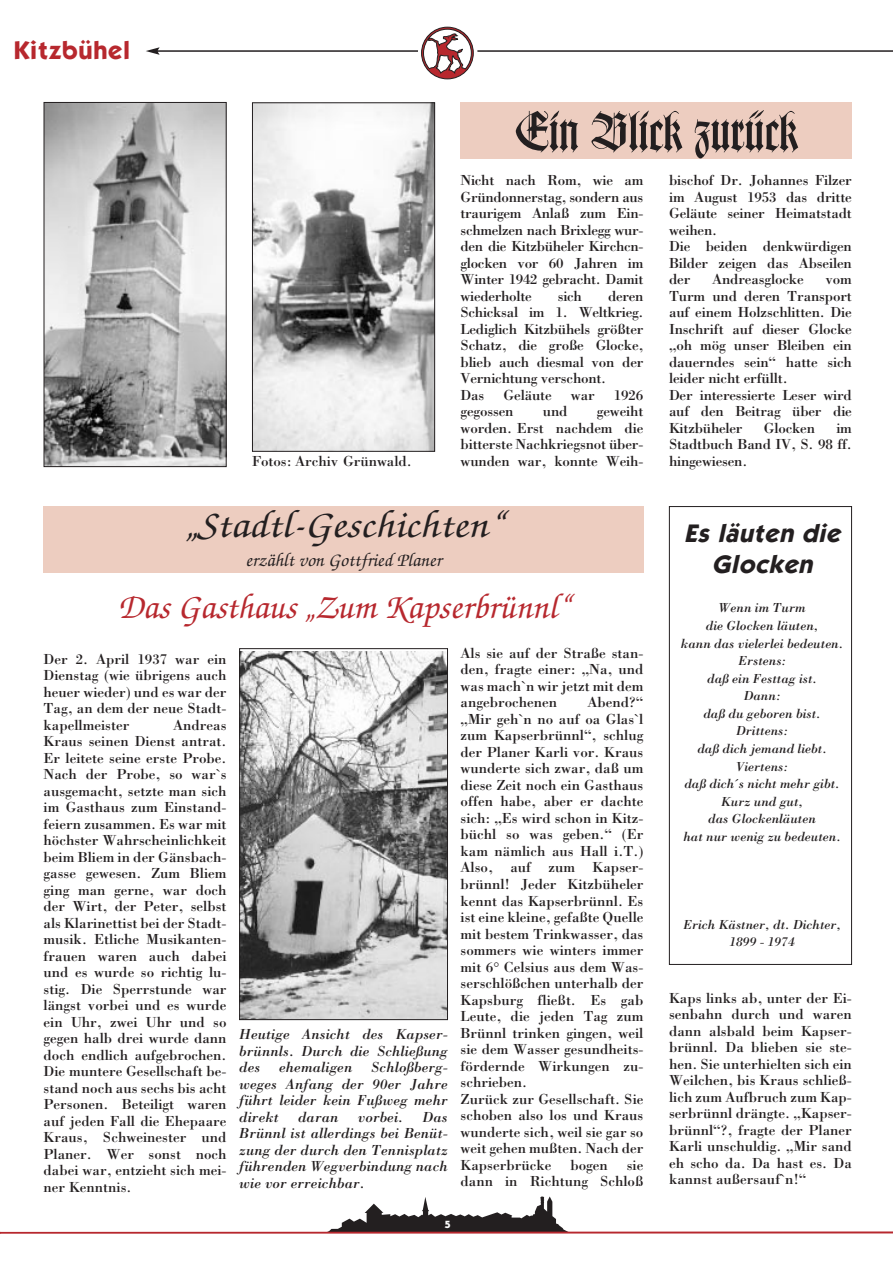
<style>
.page{position:relative;width:893px;height:1262px;background:#fff}
.page>*{position:absolute;margin:0;border:0;box-sizing:border-box;transform-origin:0 0}
.t1{font:54px "Wilhelm Klingspor Gotisch";color:#231f20}
.t2{font:italic 500 39.75px "Zapf Chancery";color:#231f20;scale:1.1 1}
.t3{font:italic 500 36px "Zapf Chancery";color:#b7282e}
.t4{font:italic 700 25.5px/30.8px "Itc Kabel";color:#231f20;text-align:center}
.t5{font:700 25.5px "Itc Kabel";letter-spacing:.03em;color:#b7282e}
.t6{font:italic 500 19.5px "Zapf Chancery";color:#231f20}
.t7{font:15px/16.5px "Bodoni";color:#231f20;text-align:justify}
.t8{font:italic 15px/16.5px "Bodoni";letter-spacing:.005em;color:#231f20;text-align:justify}
.t9{font:italic 13.5px/17.5px "Bodoni";color:#231f20;text-align:center}
.t10{font:700 10.5px "Itc Kabel";color:#fff}
</style>
<div class="page">
<hr style="left:157px;top:50px;width:735px;height:2px;background:#231f20">
<svg style="left:146px;top:47px;width:14px;height:8px"></svg>
<div style="left:418px;top:23px;width:59px;height:60px;background:#fff;border-radius:50%"></div>
<svg style="left:421px;top:27px;width:52px;height:52px"></svg>
<img style="left:254px;top:104px;width:179px;height:346px">
<div style="left:252px;top:102px;width:183px;height:350px;border:1px solid #231f20"></div>
<div style="left:460px;top:102px;width:391px;height:56px;background:#edcdc0"></div>
<img style="left:46px;top:104px;width:178px;height:361px">
<div style="left:44px;top:102px;width:182px;height:365px;border:1px solid #231f20"></div>
<div style="left:44px;top:506px;width:600px;height:66px;background:#edcdc0"></div>
<img style="left:241px;top:652px;width:205px;height:366px">
<div style="left:239px;top:648px;width:209px;height:372px;border:1px solid #231f20"></div>
<div style="left:669px;top:506px;width:182px;height:458px;border:1px solid #231f20"></div>
<svg style="left:0;top:1196px;width:892px;height:38px"></svg>
<hr style="left:0;top:1231px;width:892px;height:2px;background:#b7282e">
<h3 class="t5" style="left:14px;top:41px;width:118px">Kitzbühel</h3>
<p class="t7" style="left:252px;top:454px;width:161px">Fotos: Archiv Grünwald.</p>
<h1 class="t1" style="left:515px;top:111px;width:284px">Ein Blick zurück</h1>
<p class="t7" style="left:460px;top:174px;width:184px">Nicht nach Rom, wie am Gründonnerstag, sondern aus traurigem Anlaß zum Ein&shy;schmelzen nach Brixlegg wur&shy;den die Kitzbüheler Kirchcn&shy;glocken vor 60 Jahren im Winter 1942 gebracht. Damit wiederholte</p>
<p class="t7" style="left:460px;top:289px;width:184px;text-align:left;text-indent:147px">deren<br>Schicksal im 1. Weltkrieg.<br>Lediglich Kitzbühels größter<br>Schatz, die große Glocke, blieb auch diesmal von der<br>Vernichtung verschont.<br>Das</p>
<p class="t7" style="left:558px;top:289px;width:26px">sich</p>
<p class="t7" style="left:503px;top:388px;width:50px">Geläute</p>
<p class="t7" style="left:571px;top:388px;width:25px">war</p>
<p class="t7" style="left:614px;top:388px;width:31px">1926</p>
<p class="t7" style="left:460px;top:405px;width:55px">gegossen</p>
<p class="t7" style="left:543px;top:405px;width:26px">und</p>
<p class="t7" style="left:460px;top:405px;width:184px;text-indent:136px">geweiht worden. Erst nachdem die bitterste Nachkriegsnot über&shy;wunden war, konnte Weih-</p>
<p class="t7" style="left:669px;top:174px;width:184px;text-align:left">bischof Dr. Johannes Filzer im August 1953 das dritte<br>Geläute seiner Heimatstadt weihen.<br>Die beiden denkwürdigen<br>Bilder zeigen das Abseilen der</p>
<p class="t7" style="left:712px;top:273px;width:93px">Andreasglocke</p>
<p class="t7" style="left:669px;top:273px;width:184px;text-align:left;text-indent:156px">vom<br>Turm und deren Transport auf einem Holzschlitten. Die<br>Inschrift auf dieser Glocke „oh mög unser Bleiben ein dauerndes sein“ hatte sich leider nicht erfüllt.<br>Der interessierte Leser wird auf den Beitrag über die<br>Kitzbüheler</p>
<p class="t7" style="left:763px;top:421px;width:53px">Glocken</p>
<p class="t7" style="left:669px;top:421px;width:184px;text-indent:167px">im Stadtbuch Band IV, S. 98 ff. hingewiesen.</p>
<h2 class="t2" style="left:184px;top:509px;width:290px">„Stadtl-Geschichten“</h2>
<h3 class="t6" style="left:245px;top:552px;width:198px">erzählt von Gottfried Planer</h3>
<h3 class="t3" style="left:118px;top:592px;width:453px">Das Gasthaus „Zum Kapserbrünnl“</h3>
<p class="t7" style="left:44px;top:652px;width:184px">Der 2. April 1937 war ein Dienstag (wie übrigens auch heuer wieder) und es war der Tag, an dem der neue Stadt&shy;kapellmeister</p>
<p class="t7" style="left:460px;top:646px;width:184px">Als sie auf der Straße stan&shy;den, fragte einer: „Na, und was mach`n wir jetzt mit dem angebrochenen</p>
<p class="t7" style="left:460px;top:696px;width:184px;text-align:left;text-indent:127px">Abend?“ „Mir geh`n no auf oa Glas`l zum Kapserbrünnl“, schlug der Planer Karli vor. Kraus wunderte sich zwar, daß um diese Zeit noch ein Gasthaus offen habe, aber er dachte sich: „Es wird schon in Kitz&shy;büchl so was geben.“ (Er kam nämlich aus Hall i.T.)<br>Also, auf zum Kapser&shy;brünnl! Jeder Kitzbüheler kennt das Kapserbrünnl. Es ist eine kleine, gefaßte Quelle mit bestem Trinkwasser, das sommers wie winters immer mit 6° Celsius aus dem Was&shy;serschlößchen unterhalb der<br>Kapsburg fließt. Es gab<br>Leute, die jeden Tag zum<br>Brünnl trinken gingen, weil sie dem Wasser gesundheits&shy;fördernde Wirkungen zu&shy;schrieben.<br>Zurück zur Gesellschaft. Sie schoben also los und Kraus wunderte sich, weil sie gar so weit gehen mußten. Nach der<br>Kapserbrücke</p>
<p class="t7" style="left:44px;top:718px;width:184px;text-indent:130px">Andreas Kraus seinen Dienst antrat.<br>Er leitete seine erste Probe.<br>Nach der Probe, so war`s ausgemacht, setzte man sich im Gasthaus zum Einstand&shy;feiern zusammen. Es war mit höchster Wahrscheinlichkeit beim Bliem in der Gänsbach&shy;gasse gewesen. Zum Bliem ging man gerne, war doch der Wirt, der Peter, selbst als Klarinettist bei der Stadt&shy;musik. Etliche Musikanten&shy;frauen waren auch dabei und es wurde so richtig lu&shy;stig. Die Sperrstunde war längst vorbei und es wurde ein Uhr, zwei Uhr und so gegen halb drei wurde dann doch endlich aufgebrochen.<br>Die muntere Gesellschaft be&shy;stand noch aus sechs bis acht Personen. Beteiligt waren auf jeden Fall die Ehepaare Kraus, Schweinester und Planer. Wer sonst noch dabei war, entzieht sich mei&shy;ner Kenntnis.</p>
<p class="t8" style="left:239px;top:1027px;width:210px">Heutige Ansicht des Kapser&shy;brünnls. Durch die Schließung des</p>
<p class="t8" style="left:239px;top:1060px;width:210px;text-indent:132px">Schloßberg&shy;weges Anfang der 90er Jahre führt leider kein Fußweg mehr direkt</p>
<p class="t8" style="left:279px;top:1060px;width:75px">ehemaligen</p>
<p class="t8" style="left:298px;top:1110px;width:42px">daran</p>
<p class="t8" style="left:358px;top:1110px;width:47px">vorbei.</p>
<p class="t8" style="left:239px;top:1110px;width:210px;text-indent:183px">Das Brünnl ist allerdings bei Benüt&shy;zung der durch den Tennisplatz führenden Wegverbindung nach wie vor erreichbar.</p>
<p class="t7" style="left:570px;top:1158px;width:39px">bogen</p>
<p class="t7" style="left:460px;top:1158px;width:184px;text-align:right">sie<br>dann in Richtung Schloß</p>
<p class="t10" style="left:445px;top:1220px;width:7px">5</p>
<h3 class="t4" style="left:684px;top:520px;width:162px">Es läuten die<br>Glocken</h3>
<p class="t9" style="left:681px;top:600px;width:164px">Wenn im Turm<br>die Glocken läuten,<br>kann das vielerlei bedeuten.<br>Erstens:<br>daß ein Festtag ist.<br>Dann:<br>daß du geboren bist.<br>Drittens:<br>daß dich jemand liebt.<br>Viertens:<br>daß dich´s nicht mehr gibt.<br>Kurz und gut,<br>das Glockenläuten<br>hat nur wenig zu bedeuten.</p>
<p class="t9" style="left:683px;top:917px;width:159px">Erich Kästner, dt. Dichter,<br>1899 - 1974</p>
<p class="t7" style="left:669px;top:991px;width:184px">Kaps links ab, unter der Ei&shy;senbahn durch und waren dann alsbald beim Kapser&shy;brünnl. Da blieben sie ste&shy;hen. Sie unterhielten sich ein Weilchen, bis Kraus schließ&shy;lich zum Aufbruch zum Kap&shy;serbrünnl drängte. „Kapser&shy;brünnl“?, fragte der Planer Karli unschuldig. „Mir sand eh scho da. Da hast es. Da kannst außersauf`n!“</p>
</div>
